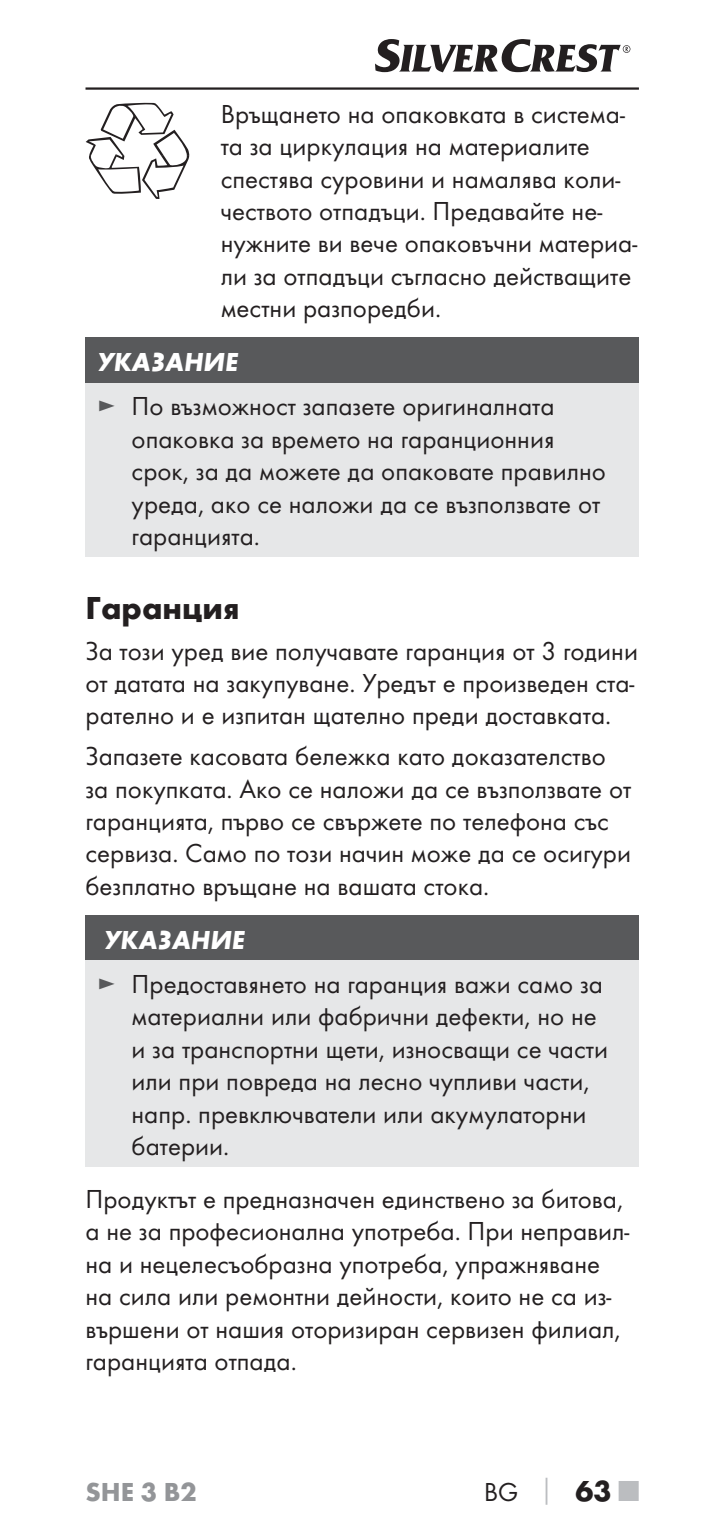
<style>
.page{position:relative;width:725px;height:1531px;background:#fff}
.page>*{position:absolute;margin:0;border:0;box-sizing:border-box;transform-origin:0 0}
.t1{font:700 33px "Futura";color:#231f20}
.t2{font:27px/32.4px "Futura Boo";color:#231f20}
.t3{font:italic 700 27px "Futura";color:#fff}
.t4{font:700 27px "Futura";color:#939598}
.s1{color:#58595b}
.s2{font-family:"Futura";font-weight:700;color:#bbbdc0}
.s3{font-family:"Futura";font-weight:700;font-size:30px}
.s4{font-family:"Futura";font-weight:700;font-size:30px;color:#bbbdc0}
</style>
<div class="page">
<hr style="left:85px;top:87px;width:553px;height:3px;background:#231f20">
<svg style="left:375px;top:39px;width:255px;height:33px"></svg>
<div style="left:85px;top:338px;width:553px;height:45px;background:#58595b"></div>
<div style="left:85px;top:383px;width:553px;height:174px;background:#e6e7e8"></div>
<div style="left:85px;top:915px;width:553px;height:45px;background:#58595b"></div>
<div style="left:85px;top:960px;width:553px;height:207px;background:#e6e7e8"></div>
<svg style="left:86px;top:103px;width:103px;height:96px"></svg>
<p class="t2" style="left:220px;top:99px;width:418px">Връщането на опаковката в система&shy;та за циркулация на материалите спестява суровини и намалява коли&shy;чеството отпадъци. Предавайте не&shy;нужните ви вече опаковъчни материа&shy;ли за отпадъци съгласно действащите местни разпоредби.</p>
<p class="t3" style="left:97px;top:353px;width:142px">УКАЗАНИЕ</p>
<p class="t2" style="left:131px;top:391px;width:475px;text-indent:-34px"><span class="s1">►</span> По възможност запазете оригиналната опаковка за времето на гаранционния срок, за да можете да опаковате правилно уреда, ако се наложи да се възползвате от гаранцията.</p>
<p class="t1" style="left:85px;top:594px;width:156px">Гаранция</p>
<p class="t2" style="left:85px;top:636px;width:553px">За този уред вие получавате гаранция от 3 години от датата на закупуване. Уредът е произведен ста&shy;рателно и е изпитан щателно преди доставката.</p>
<p class="t2" style="left:85px;top:741px;width:547px">Запазете касовата бележка като доказателство за покупката. Ако се наложи да се възползвате от гаранцията, първо се свържете по телефона със сервиза. Само по този начин може да се осигури безплатно връщане на вашата стока.</p>
<p class="t3" style="left:104px;top:930px;width:142px">УКАЗАНИЕ</p>
<p class="t2" style="left:131px;top:969px;width:477px;text-indent:-34px"><span class="s1">►</span> Предоставянето на гаранция важи само за материални или фабрични дефекти, но не и за транспортни щети, износващи се части или при повреда на лесно чупливи части, напр. превключватели или акумулаторни батерии.</p>
<p class="t2" style="left:85px;top:1184px;width:545px">Продуктът е предназначен единствено за битова, а не за професионална употреба. При неправил&shy;на и нецелесъобразна употреба, упражняване на сила или ремонтни дейности, които не са из&shy;вършени от нашия оторизиран сервизен филиал, гаранцията отпада.</p>
<p class="t4" style="left:85px;top:1481px;width:113px">SHE 3 B2</p>
<p class="t2" style="left:484px;top:1477px;width:156px">BG <span class="s2">│</span> <span class="s3">63</span> <span class="s4">■</span></p>
</div>
